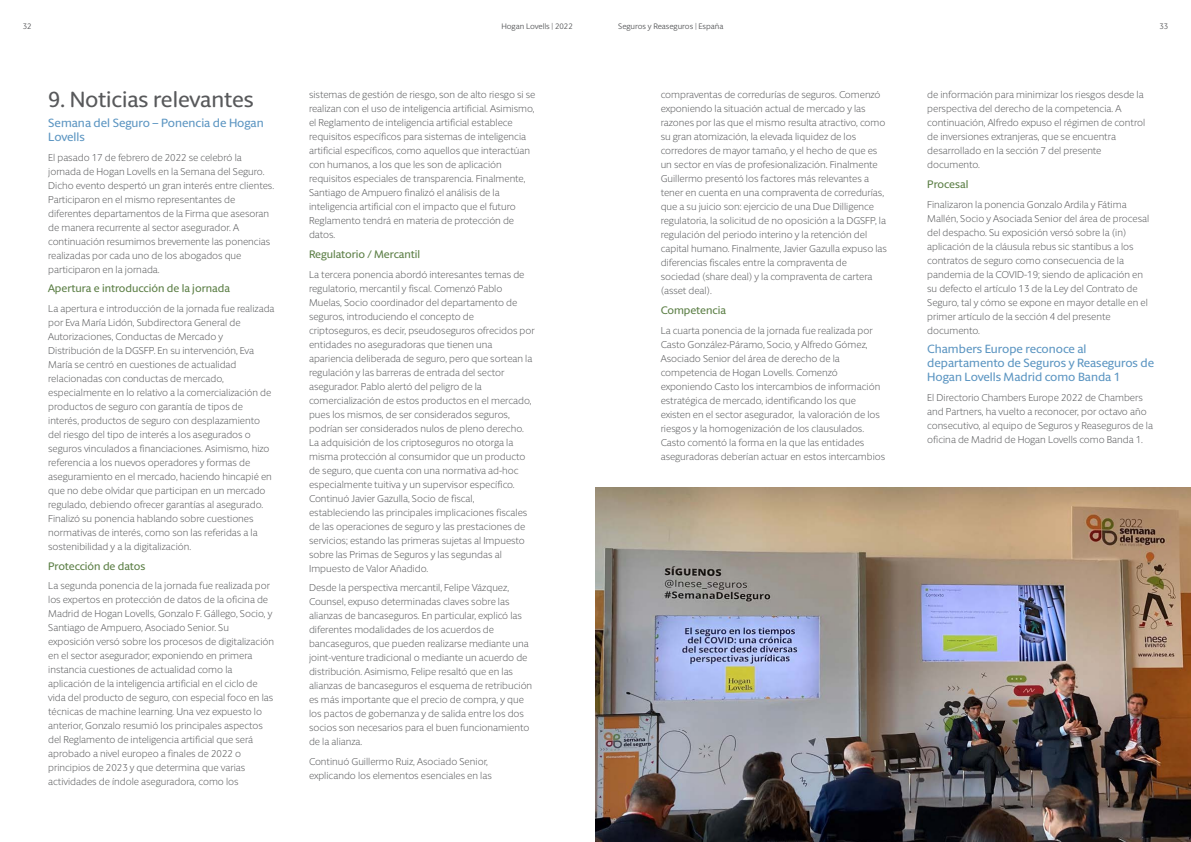
<style>
.page{position:relative;width:1191px;height:842px;background:#fff}
.page>*{position:absolute;margin:0;border:0;box-sizing:border-box;transform-origin:0 0}
.t1{font:500 22px "Berlingske Sans Round";letter-spacing:-.005em;color:#58595b}
.t2{font:500 12px/14px "Berlingske Sans Round";color:#5d96c2}
.t3{font:500 11px "Berlingske Sans Round";color:#5c7f46}
.t4{font:300 10px/14px "Berlingske Sans Round";color:#58595b}
.t5{font:8px "Berlingske Sans Round";letter-spacing:-.005em;color:#58595b}
</style>
<div class="page">
<img style="left:595px;top:488px;width:596px;height:354px">
<p class="t5" style="left:23px;top:21px;width:10px">32</p>
<p class="t5" style="left:501px;top:21px;width:73px">Hogan Lovells | 2022</p>
<p class="t5" style="left:618px;top:21px;width:107px">Seguros y Reaseguros | España</p>
<p class="t5" style="left:1159px;top:21px;width:10px">33</p>
<h1 class="t1" style="left:48px;top:84px;width:207px">9. Noticias relevantes</h1>
<p class="t2" style="left:48px;top:115px;width:217px">Semana del Seguro – Ponencia de Hogan<br>Lovells</p>
<p class="t4" style="left:48px;top:150px;width:227px">El pasado 17 de febrero de 2022 se celebró la jornada de Hogan Lovells en la Semana del Seguro.<br>Dicho evento despertó un gran interés entre clientes.<br>Participaron en el mismo representantes de diferentes departamentos de la Firma que asesoran de manera recurrente al sector asegurador. A continuación resumimos brevemente las ponencias realizadas por cada uno de los abogados que participaron en la jornada.</p>
<p class="t3" style="left:48px;top:281px;width:183px">Apertura e introducción de la jornada</p>
<p class="t4" style="left:48px;top:301px;width:228px">La apertura e introducción de la jornada fue realizada por Eva María Lidón, Subdirectora General de Autorizaciones, Conductas de Mercado y Distribución de la DGSFP. En su intervención, Eva María se centró en cuestiones de actualidad relacionadas con conductas de mercado, especialmente en lo relativo a la comercialización de productos de seguro con garantía de tipos de interés, productos de seguro con desplazamiento del riesgo del tipo de interés a los asegurados o seguros vinculados a financiaciones. Asimismo, hizo referencia a los nuevos operadores y formas de aseguramiento en el mercado, haciendo hincapié en que no debe olvidar que participan en un mercado regulado, debiendo ofrecer garantías al asegurado.<br>Finalizó su ponencia hablando sobre cuestiones normativas de interés, como son las referidas a la sostenibilidad y a la digitalización.</p>
<p class="t3" style="left:48px;top:558px;width:99px">Protección de datos</p>
<p class="t4" style="left:48px;top:578px;width:227px">La segunda ponencia de la jornada fue realizada por los expertos en protección de datos de la oficina de Madrid de Hogan Lovells, Gonzalo F. Gállego, Socio, y Santiago de Ampuero, Asociado Senior. Su exposición versó sobre los procesos de digitalización en el sector asegurador; exponiendo en primera instancia cuestiones de actualidad como la aplicación de la inteligencia artificial en el ciclo de vida del producto de seguro, con especial foco en las técnicas de machine learning. Una vez expuesto lo anterior, Gonzalo resumió los principales aspectos del Reglamento de inteligencia artificial que será aprobado a nivel europeo a finales de 2022 o principios de 2023 y que determina que varias actividades de índole aseguradora, como los</p>
<p class="t4" style="left:309px;top:87px;width:228px">sistemas de gestión de riesgo, son de alto riesgo si se realizan con el uso de inteligencia artificial. Asimismo, el Reglamento de inteligencia artificial establece requisitos específicos para sistemas de inteligencia artificial específicos, como aquellos que interactúan con humanos, a los que les son de aplicación requisitos especiales de transparencia. Finalmente, Santiago de Ampuero finalizó el análisis de la inteligencia artificial con el impacto que el futuro Reglamento tendrá en materia de protección de datos.</p>
<p class="t3" style="left:309px;top:246px;width:113px">Regulatorio / Mercantil</p>
<p class="t4" style="left:309px;top:267px;width:227px">La tercera ponencia abordó interesantes temas de regulatorio, mercantil y fiscal. Comenzó Pablo Muelas, Socio coordinador del departamento de seguros, introduciendo el concepto de criptoseguros, es decir, pseudoseguros ofrecidos por entidades no aseguradoras que tienen una apariencia deliberada de seguro, pero que sortean la regulación y las barreras de entrada del sector asegurador. Pablo alertó del peligro de la comercialización de estos productos en el mercado, pues los mismos, de ser considerados seguros, podrían ser considerados nulos de pleno derecho.<br>La adquisición de los criptoseguros no otorga la misma protección al consumidor que un producto de seguro, que cuenta con una normativa ad-hoc especialmente tuitiva y un supervisor específico.<br>Continuó Javier Gazulla, Socio de fiscal, estableciendo las principales implicaciones fiscales de las operaciones de seguro y las prestaciones de servicios; estando las primeras sujetas al Impuesto sobre las Primas de Seguros y las segundas al Impuesto de Valor Añadido.</p>
<p class="t4" style="left:309px;top:580px;width:225px">Desde la perspectiva mercantil, Felipe Vázquez, Counsel, expuso determinadas claves sobre las alianzas de bancaseguros. En particular, explicó las diferentes modalidades de los acuerdos de bancaseguros, que pueden realizarse mediante una joint-venture tradicional o mediante un acuerdo de distribución. Asimismo, Felipe resaltó que en las alianzas de bancaseguros el esquema de retribución es más importante que el precio de compra, y que los pactos de gobernanza y de salida entre los dos socios son necesarios para el buen funcionamiento de la alianza.</p>
<p class="t4" style="left:309px;top:754px;width:184px">Continuó Guillermo Ruiz, Asociado Senior, explicando los elementos esenciales en las</p>
<p class="t4" style="left:660px;top:87px;width:228px">compraventas de corredurías de seguros. Comenzó exponiendo la situación actual de mercado y las razones por las que el mismo resulta atractivo, como su gran atomización, la elevada liquidez de los corredores de mayor tamaño, y el hecho de que es un sector en vías de profesionalización. Finalmente Guillermo presentó los factores más relevantes a tener en cuenta en una compraventa de corredurías, que a su juicio son: ejercicio de una Due Dilligence regulatoria, la solicitud de no oposición a la DGSFP, la regulación del periodo interino y la retención del capital humano. Finalmente, Javier Gazulla expuso las diferencias fiscales entre la compraventa de sociedad (share deal) y la compraventa de cartera (asset deal).</p>
<p class="t3" style="left:660px;top:302px;width:67px">Competencia</p>
<p class="t4" style="left:660px;top:323px;width:226px">La cuarta ponencia de la jornada fue realizada por Casto González-Páramo, Socio, y Alfredo Gómez, Asociado Senior del área de derecho de la competencia de Hogan Lovells. Comenzó exponiendo Casto los intercambios de información estratégica de mercado, identificando los que existen en el sector asegurador, la valoración de los riesgos y la homogenización de los clausulados.<br>Casto comentó la forma en la que las entidades aseguradoras deberían actuar en estos intercambios</p>
<p class="t4" style="left:927px;top:87px;width:219px">de información para minimizar los riesgos desde la perspectiva del derecho de la competencia. A continuación, Alfredo expuso el régimen de control de inversiones extranjeras, que se encuentra desarrollado en la sección 7 del presente documento.</p>
<p class="t3" style="left:927px;top:176px;width:43px">Procesal</p>
<p class="t4" style="left:927px;top:197px;width:223px">Finalizaron la ponencia Gonzalo Ardila y Fátima Mallén, Socio y Asociada Senior del área de procesal del despacho. Su exposición versó sobre la (in) aplicación de la cláusula rebus sic stantibus a los contratos de seguro como consecuencia de la pandemia de la COVID-19; siendo de aplicación en su defecto el artículo 13 de la Ley del Contrato de Seguro, tal y cómo se expone en mayor detalle en el primer artículo de la sección 4 del presente documento.</p>
<p class="t2" style="left:927px;top:342px;width:228px">Chambers Europe reconoce al departamento de Seguros y Reaseguros de<br>Hogan Lovells Madrid como Banda 1</p>
<p class="t4" style="left:927px;top:390px;width:227px">El Directorio Chambers Europe 2022 de Chambers and Partners, ha vuelto a reconocer, por octavo año consecutivo, al equipo de Seguros y Reaseguros de la oficina de Madrid de Hogan Lovells como Banda 1.</p>
</div>
